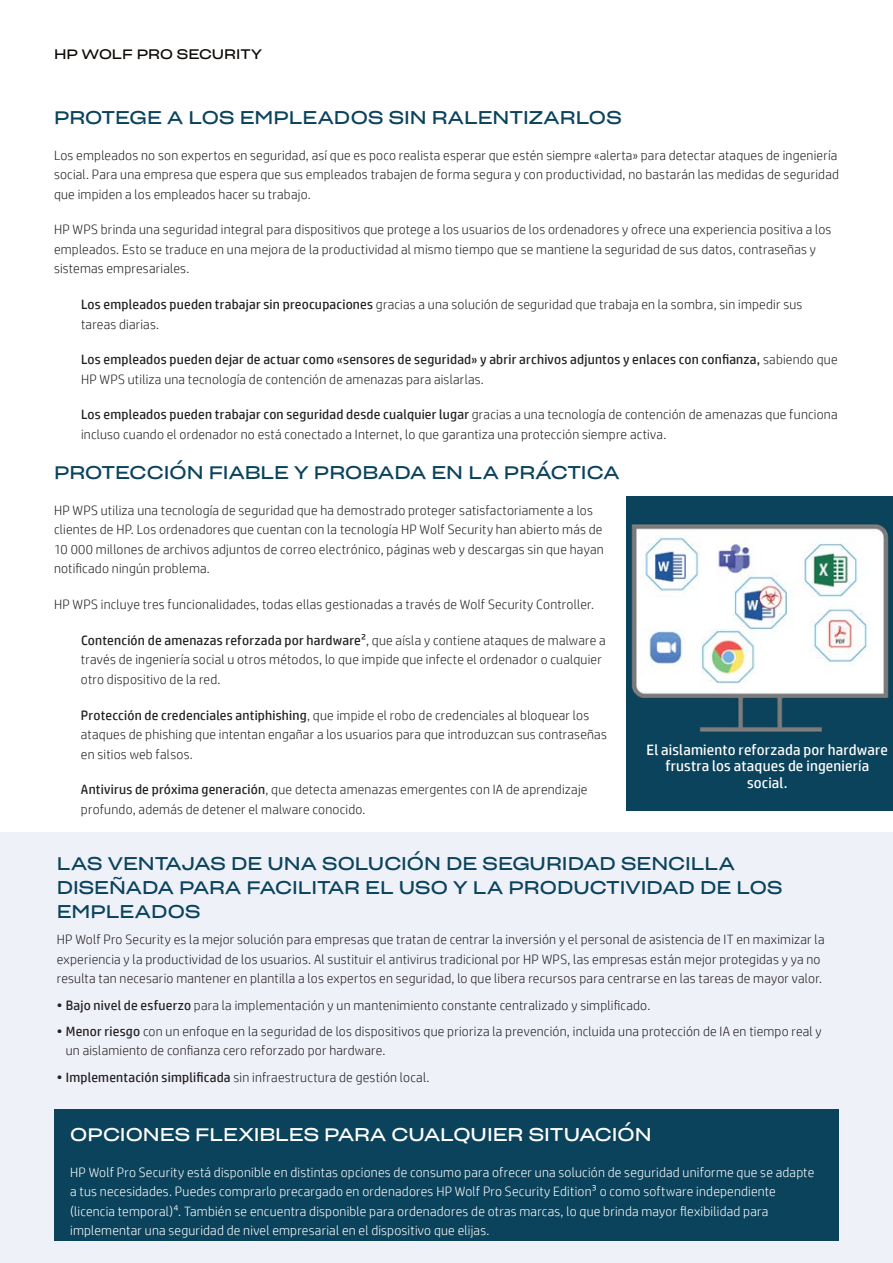
<style>
.page{position:relative;width:893px;height:1263px;background:#fff}
.page>*{position:absolute;margin:0;border:0;box-sizing:border-box;transform-origin:0 0}
.t1{font:18px/24px "Sharp Grotesk Book 25";color:#0b435c}
.t2{font:18px "Sharp Grotesk Book 25";color:#fff}
.t3{font:15px/16.5px "HP Simplified";letter-spacing:.01em;color:#fff;text-align:center}
.t4{font:300 13.5px/19.5px "HP Simplified";letter-spacing:.015em;color:#231f20}
.t5{font:300 13.5px/19.5px "HP Simplified";letter-spacing:.015em;color:#fff}
.t6{font:13.5px/19.5px "HP Simplified";letter-spacing:.015em;color:#231f20}
.t7{font:13.5px "Sharp Grotesk Book 25";color:#0e0905}
.s1{font-weight:400}
.s2{font-weight:300}
</style>
<div class="page">
<div style="left:626px;top:496px;width:267px;height:314px;background:#0b435c"></div>
<img style="left:631px;top:524px;width:258px;height:208px">
<div style="left:0;top:832px;width:893px;height:431px;background:#eff1f9"></div>
<div style="left:54px;top:1109px;width:785px;height:132px;background:#0b435c"></div>
<p class="t7" style="left:54px;top:43px;width:210px">HP WOLF PRO SECURITY</p>
<h1 class="t1" style="left:54px;top:104px;width:569px">PROTEGE A LOS EMPLEADOS SIN RALENTIZARLOS</h1>
<p class="t4" style="left:54px;top:145px;width:786px;text-align:justify">Los empleados no son expertos en seguridad, así que es poco realista esperar que estén siempre «alerta» para detectar ataques de ingeniería social. Para una empresa que espera que sus empleados trabajen de forma segura y con productividad, no bastarán las medidas de seguridad que impiden a los empleados hacer su trabajo.</p>
<p class="t4" style="left:54px;top:220px;width:779px">HP WPS brinda una seguridad integral para dispositivos que protege a los usuarios de los ordenadores y ofrece una experiencia positiva a los empleados. Esto se traduce en una mejora de la productividad al mismo tiempo que se mantiene la seguridad de sus datos, contraseñas y sistemas empresariales.</p>
<p class="t4" style="left:81px;top:294px;width:723px"><span class="s1">Los empleados pueden trabajar sin preocupaciones</span> gracias a una solución de seguridad que trabaja en la sombra, sin impedir sus tareas diarias.</p>
<p class="t6" style="left:81px;top:350px;width:758px">Los empleados pueden dejar de actuar como «sensores de seguridad» y abrir archivos adjuntos y enlaces con confianza, <span class="s2">sabiendo que<br>HP WPS utiliza una tecnología de contención de amenazas para aislarlas.</span></p>
<p class="t4" style="left:81px;top:405px;width:758px"><span class="s1">Los empleados pueden trabajar con seguridad desde cualquier lugar</span> gracias a una tecnología de contención de amenazas que funciona incluso cuando el ordenador no está conectado a Internet, lo que garantiza una protección siempre activa.</p>
<h1 class="t1" style="left:54px;top:459px;width:567px">PROTECCIÓN FIABLE Y PROBADA EN LA PRÁCTICA</h1>
<p class="t4" style="left:54px;top:500px;width:551px">HP WPS utiliza una tecnología de seguridad que ha demostrado proteger satisfactoriamente a los clientes de HP. Los ordenadores que cuentan con la tecnología HP Wolf Security han abierto más de 10 000 millones de archivos adjuntos de correo electrónico, páginas web y descargas sin que hayan notificado ningún problema.</p>
<p class="t4" style="left:54px;top:594px;width:541px">HP WPS incluye tres funcionalidades, todas ellas gestionadas a través de Wolf Security Controller.</p>
<p class="t4" style="left:81px;top:630px;width:526px"><span class="s1">Contención de amenazas reforzada por hardware2</span>, que aísla y contiene ataques de malware a través de ingeniería social u otros métodos, lo que impide que infecte el ordenador o cualquier otro dispositivo de la red.</p>
<p class="t4" style="left:81px;top:705px;width:527px"><span class="s1">Protección de credenciales antiphishing</span>, que impide el robo de credenciales al bloquear los ataques de phishing que intentan engañar a los usuarios para que introduzcan sus contraseñas en sitios web falsos.</p>
<p class="t4" style="left:81px;top:779px;width:508px"><span class="s1">Antivirus de próxima generación</span>, que detecta amenazas emergentes con IA de aprendizaje profundo, además de detener el malware conocido.</p>
<p class="t3" style="left:646px;top:741px;width:243px">El aislamiento reforzada por hardware frustra los ataques de ingeniería social.</p>
<h1 class="t1" style="left:57px;top:850px;width:727px">LAS VENTAJAS DE UNA SOLUCIÓN DE SEGURIDAD SENCILLA<br>DISEÑADA PARA FACILITAR EL USO Y LA PRODUCTIVIDAD DE LOS<br>EMPLEADOS</h1>
<p class="t4" style="left:57px;top:929px;width:769px">HP Wolf Pro Security es la mejor solución para empresas que tratan de centrar la inversión y el personal de asistencia de IT en maximizar la experiencia y la productividad de los usuarios. Al sustituir el antivirus tradicional por HP WPS, las empresas están mejor protegidas y ya no resulta tan necesario mantener en plantilla a los expertos en seguridad, lo que libera recursos para centrarse en las tareas de mayor valor.</p>
<p class="t4" style="left:57px;top:995px;width:595px"><span class="s1">• Bajo nivel de esfuerzo</span> para la implementación y un mantenimiento constante centralizado y simplificado.</p>
<p class="t4" style="left:66px;top:1021px;width:757px;text-indent:-9px"><span class="s1">• Menor riesgo</span> con un enfoque en la seguridad de los dispositivos que prioriza la prevención, incluida una protección de IA en tiempo real y un aislamiento de confianza cero reforzado por hardware.</p>
<p class="t4" style="left:57px;top:1067px;width:374px"><span class="s1">• Implementación simplificada</span> sin infraestructura de gestión local.</p>
<h1 class="t2" style="left:70px;top:1119px;width:583px">OPCIONES FLEXIBLES PARA CUALQUIER SITUACIÓN</h1>
<p class="t5" style="left:70px;top:1162px;width:745px">HP Wolf Pro Security está disponible en distintas opciones de consumo para ofrecer una solución de seguridad uniforme que se adapte a tus necesidades. Puedes comprarlo precargado en ordenadores HP Wolf Pro Security Edition3 o como software independiente (licencia temporal)4. También se encuentra disponible para ordenadores de otras marcas, lo que brinda mayor flexibilidad para implementar una seguridad de nivel empresarial en el dispositivo que elijas.</p>
</div>
